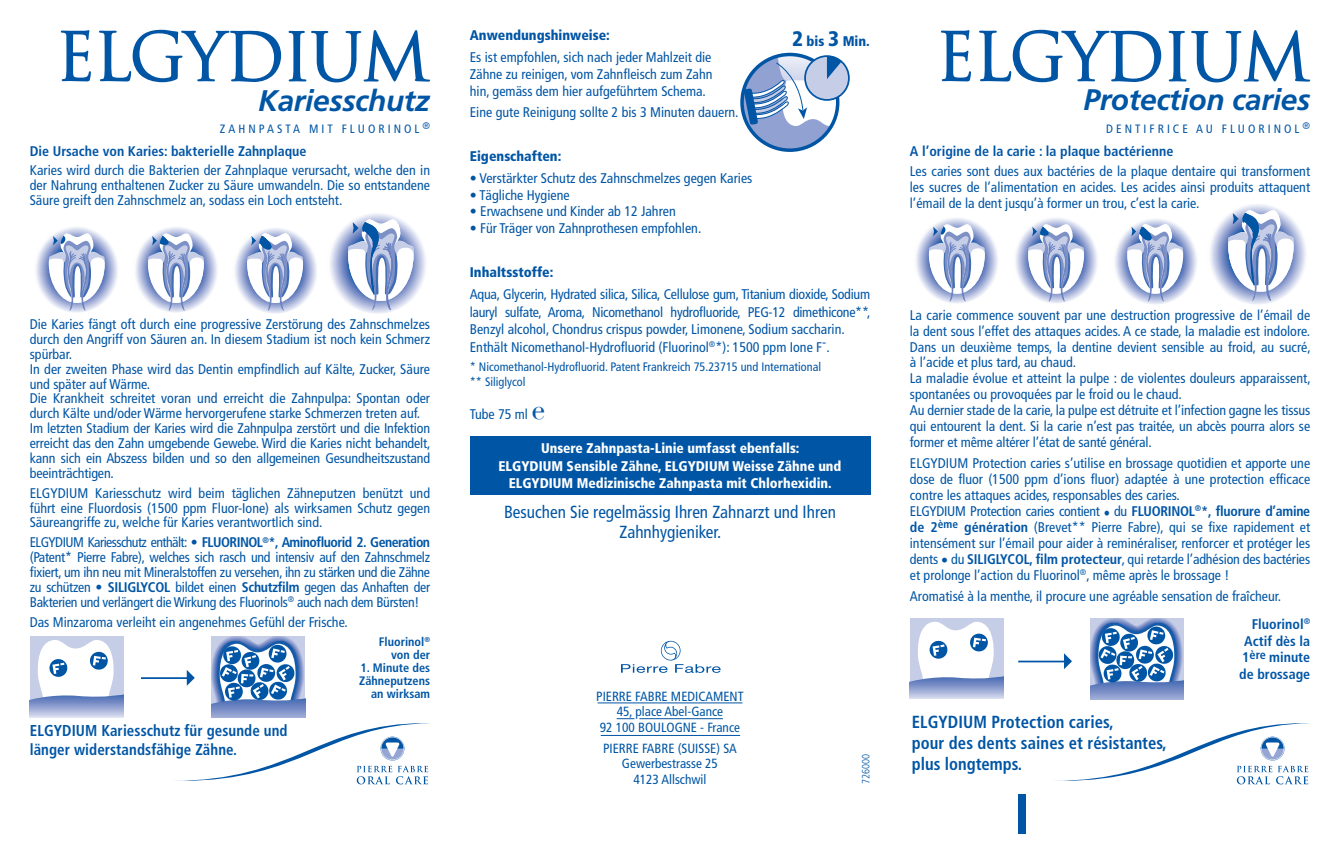
<style>
.page{position:relative;width:1340px;height:844px;background:#fff}
.page>*{position:absolute;margin:0;border:0;box-sizing:border-box;transform-origin:0 0}
.t1{font:italic 700 29.75px "Frutiger";letter-spacing:-.01em;color:#0155a5}
.t2{font:700 condensed 17.5px/21px "Frutiger";letter-spacing:.005em;color:#0155a5;scale:.95 1}
.t3{font:condensed 17.5px/19.2px "Frutiger";color:#0155a5;text-align:center}
.t4{font:700 condensed 15.75px/18.9px "Frutiger";letter-spacing:.005em;color:#0155a5;scale:.95 1}
.t5{font:condensed 14px/14.9px "Frutiger";color:#0155a5;text-align:justify}
.t6{font:condensed 14px/17.5px "Frutiger";letter-spacing:-.02em;color:#0155a5}
.t7{font:900 condensed 14px/17.5px "Frutiger";color:#fff;text-align:center}
.t8{font:700 condensed 14px/16.8px "Frutiger";color:#0155a5;text-align:right}
.t9{font:900 condensed 14px "Frutiger";color:#0155a5}
.t10{font:condensed 13.3px/15.6px "Frutiger";color:#0155a5;text-align:center}
.t11{font:condensed 12.25px/14.7px "Frutiger";color:#0155a5}
.t12{font:700 condensed 12.25px/13.1px "Frutiger";color:#0155a5;text-align:right}
.t13{font:condensed 12.08px "Frutiger";letter-spacing:.25em;color:#0155a5}
.t14{font:300 condensed 10.5px "Frutiger";color:#0155a5}
.s1{font-family:"Didot";font-stretch:normal;font-size:28px}
.s2{font-size:21px}
.s3{font-weight:700}
</style>
<div class="page">
<div style="left:909px;top:617px;width:94px;height:81px;background:#c6cde7"></div>
<svg style="left:909px;top:621px;width:94px;height:77px"></svg>
<div style="left:30px;top:636px;width:93px;height:81px;background:#c6cde7"></div>
<svg style="left:30px;top:640px;width:93px;height:77px"></svg>
<svg style="left:1090px;top:618px;width:93px;height:81px"></svg>
<svg style="left:212px;top:636px;width:93px;height:81px"></svg>
<div style="left:1017px;top:794px;width:8px;height:39px;background:#0155a5"></div>
<svg style="left:913px;top:217px;width:86px;height:86px"></svg>
<svg style="left:1012px;top:217px;width:87px;height:86px"></svg>
<svg style="left:928px;top:223px;width:56px;height:79px"></svg>
<svg style="left:1028px;top:223px;width:56px;height:79px"></svg>
<svg style="left:1115px;top:219px;width:82px;height:85px"></svg>
<svg style="left:1210px;top:204px;width:96px;height:100px"></svg>
<svg style="left:33px;top:226px;width:86px;height:86px"></svg>
<svg style="left:133px;top:226px;width:86px;height:86px"></svg>
<svg style="left:49px;top:232px;width:56px;height:79px"></svg>
<svg style="left:148px;top:232px;width:56px;height:79px"></svg>
<svg style="left:235px;top:228px;width:82px;height:85px"></svg>
<svg style="left:330px;top:213px;width:96px;height:101px"></svg>
<svg style="left:940px;top:30px;width:31px;height:51px"></svg>
<svg style="left:979px;top:30px;width:182px;height:52px"></svg>
<svg style="left:1168px;top:30px;width:142px;height:52px"></svg>
<svg style="left:61px;top:30px;width:30px;height:51px"></svg>
<svg style="left:99px;top:30px;width:182px;height:52px"></svg>
<svg style="left:288px;top:30px;width:142px;height:52px"></svg>
<svg style="left:1056px;top:723px;width:254px;height:61px"></svg>
<svg style="left:176px;top:723px;width:254px;height:61px"></svg>
<div style="left:470px;top:436px;width:400px;height:58px;background:#0155a5"></div>
<div style="left:742px;top:54px;width:95px;height:96px;background:#91a1d1;border-radius:50%"></div>
<div style="left:740px;top:53px;width:99px;height:99px;border:4px solid #0155a5;border-radius:50%"></div>
<div style="left:805px;top:56px;width:43px;height:44px;background:#c6cde7;border-radius:50%"></div>
<div style="left:804px;top:55px;width:45px;height:46px;border:2px solid #0155a5;border-radius:50%"></div>
<svg style="left:743px;top:54px;width:98px;height:72px"></svg>
<svg style="left:621px;top:640px;width:99px;height:32px"></svg>
<hr style="left:597px;top:702px;width:145px;height:1px;background:#0155a5">
<svg style="left:616px;top:718px;width:18px;height:1px"></svg>
<hr style="left:639px;top:718px;width:84px;height:1px;background:#0155a5">
<hr style="left:600px;top:735px;width:140px;height:1px;background:#0155a5">
<hr style="left:141px;top:677px;width:53px;height:1px;background:#0155a5">
<svg style="left:187px;top:670px;width:8px;height:15px"></svg>
<hr style="left:1018px;top:660px;width:52px;height:2px;background:#0155a5">
<svg style="left:1063px;top:653px;width:8px;height:16px"></svg>
<p class="t9" style="left:470px;top:30px;width:142px">Anwendungshinweise:</p>
<p class="t5" style="left:470px;top:50px;width:244px;line-height:16.8px">Es ist empfohlen, sich nach jeder Mahlzeit die Zähne zu reinigen, vom Zahnfleisch zum Zahn hin, gemäss dem hier aufgeführtem Schema.</p>
<p class="t5" style="left:470px;top:106px;width:270px">Eine gute Reinigung sollte 2 bis 3 Minuten dauern.</p>
<p class="t9" style="left:470px;top:150px;width:93px">Eigenschaften:</p>
<p class="t5" style="left:470px;top:171px;width:284px">• Verstärkter Schutz des Zahnschmelzes gegen Karies</p>
<p class="t5" style="left:470px;top:188px;width:101px">• Tägliche Hygiene</p>
<p class="t5" style="left:470px;top:205px;width:207px">• Erwachsene und Kinder ab 12 Jahren</p>
<p class="t5" style="left:470px;top:222px;width:233px">• Für Träger von Zahnprothesen empfohlen.</p>
<p class="t9" style="left:470px;top:266px;width:85px">Inhaltsstoffe:</p>
<p class="t6" style="left:470px;top:287px;width:402px">Aqua, Glycerin, Hydrated silica, Silica, Cellulose gum, Titanium dioxide, Sodium lauryl sulfate, Aroma, Nicomethanol hydrofluoride, PEG-12 dimethicone**, Benzyl alcohol, Chondrus crispus powder, Limonene, Sodium saccharin.<br>Enthält Nicomethanol-Hydrofluorid (Fluorinol<sup>®</sup>*): 1500 ppm Ione F-.</p>
<p class="t11" style="left:470px;top:360px;width:353px">* Nicomethanol-Hydrofluorid. Patent Frankreich 75.23715 und International ** Siliglycol</p>
<p class="t5" style="left:470px;top:408px;width:77px">Tube 75 ml <span class="s1">e</span></p>
<p class="t9" style="left:792px;top:35px;width:79px"><span class="s2">2</span> bis <span class="s2">3</span> Min.</p>
<h1 class="t1" style="left:258px;top:89px;width:173px">Kariesschutz</h1>
<h1 class="t1" style="left:1083px;top:88px;width:228px">Protection caries</h1>
<p class="t8" style="left:909px;top:144px;width:265px">A l’origine de la carie : la plaque bactérienne</p>
<p class="t5" style="left:909px;top:164px;width:402px;line-height:15.9px">Les caries sont dues aux bactéries de la plaque dentaire qui transforment les sucres de l’alimentation en acides. Les acides ainsi produits attaquent l’émail de la dent jusqu’à former un trou, c’est la carie.</p>
<p class="t13" style="left:220px;top:124px;width:212px">ZAHNPASTA MIT FLUORINOL<sup>®</sup></p>
<p class="t13" style="left:1106px;top:124px;width:205px">DENTIFRICE AU FLUORINOL<sup>®</sup></p>
<p class="t8" style="left:30px;top:144px;width:278px">Die Ursache von Karies: bakterielle Zahnplaque</p>
<p class="t5" style="left:30px;top:164px;width:402px">Karies wird durch die Bakterien der Zahnplaque verursacht, welche den in der Nahrung enthaltenen Zucker zu Säure umwandeln. Die so entstandene Säure greift den Zahnschmelz an, sodass ein Loch entsteht.</p>
<p class="t5" style="left:909px;top:308px;width:402px;line-height:15.9px;text-align:left">La carie commence souvent par une destruction progressive de l’émail de la dent sous l’effet des attaques acides. A ce stade, la maladie est indolore.<br>Dans un deuxième temps, la dentine devient sensible au froid, au sucré, à l’acide et plus tard, au chaud.<br>La maladie évolue et atteint la pulpe : de violentes douleurs apparaissent, spontanées ou provoquées par le froid ou le chaud.<br>Au dernier stade de la carie, la pulpe est détruite et l’infection gagne les tissus qui entourent la dent. Si la carie n’est pas traitée, un abcès pourra alors se former et même altérer l’état de santé général.</p>
<p class="t5" style="left:909px;top:456px;width:402px;line-height:15.9px;text-align:left">ELGYDIUM Protection caries s’utilise en brossage quotidien et apporte une dose de fluor (1500 ppm d’ions fluor) adaptée à une protection efficace contre les attaques acides, responsables des caries.<br>ELGYDIUM Protection caries contient • du <span class="s3">FLUORINOL</span><sup>®</sup><span class="s3">*, fluorure d’amine de 2</span><sup>ème</sup> <span class="s3">génération</span> (Brevet** Pierre Fabre), qui se fixe rapidement et intensément sur l’émail pour aider à reminéraliser, renforcer et protéger les dents • du <span class="s3">SILIGLYCOL, film protecteur</span>, qui retarde l’adhésion des bactéries et prolonge l’action du Fluorinol<sup>®</sup>, même après le brossage !</p>
<p class="t5" style="left:909px;top:589px;width:373px">Aromatisé à la menthe, il procure une agréable sensation de fraîcheur.</p>
<p class="t5" style="left:30px;top:318px;width:402px;text-align:left">Die Karies fängt oft durch eine progressive Zerstörung des Zahnschmelzes durch den Angriff von Säuren an. In diesem Stadium ist noch kein Schmerz spürbar.<br>In der zweiten Phase wird das Dentin empfindlich auf Kälte, Zucker, Säure und später auf Wärme.<br>Die Krankheit schreitet voran und erreicht die Zahnpulpa: Spontan oder durch Kälte und/oder Wärme hervorgerufene starke Schmerzen treten auf.<br>Im letzten Stadium der Karies wird die Zahnpulpa zerstört und die Infektion erreicht das den Zahn umgebende Gewebe. Wird die Karies nicht behandelt, kann sich ein Abszess bilden und so den allgemeinen Gesundheitszustand beeinträchtigen.</p>
<p class="t5" style="left:30px;top:486px;width:402px">ELGYDIUM Kariesschutz wird beim täglichen Zähneputzen benützt und führt eine Fluordosis (1500 ppm Fluor-Ione) als wirksamen Schutz gegen Säureangriffe zu, welche für Karies verantwortlich sind.</p>
<p class="t5" style="left:30px;top:536px;width:402px">ELGYDIUM Kariesschutz enthält: <span class="s3">• FLUORINOL</span><sup>®</sup><span class="s3">*, Aminofluorid 2. Generation </span>(Patent* Pierre Fabre), welches sich rasch und intensiv auf den Zahnschmelz fixiert, um ihn neu mit Mineralstoffen zu versehen, ihn zu stärken und die Zähne zu schützen <span class="s3">• SILIGLYCOL</span> bildet einen <span class="s3">Schutzfilm</span> gegen das Anhaften der Bakterien und verlängert die Wirkung des Fluorinols<sup>®</sup> auch nach dem Bürsten!</p>
<p class="t5" style="left:30px;top:615px;width:319px">Das Minzaroma verleiht ein angenehmes Gefühl der Frische.</p>
<p class="t8" style="left:1239px;top:616px;width:72px">Fluorinol<sup>®<br></sup>Actif dès la<br>1<sup>ère</sup> minute de brossage</p>
<p class="t7" style="left:498px;top:441px;width:344px">Unsere Zahnpasta-Linie umfasst ebenfalls:<br>ELGYDIUM Sensible Zähne, ELGYDIUM Weisse Zähne und<br>ELGYDIUM Medizinische Zahnpasta mit Chlorhexidin.</p>
<p class="t3" style="left:504px;top:504px;width:333px">Besuchen Sie regelmässig Ihren Zahnarzt und Ihren<br>Zahnhygieniker.</p>
<p class="t12" style="left:379px;top:635px;width:53px">Fluorinol<sup>® </sup>von der</p>
<p class="t12" style="left:359px;top:662px;width:72px">1. Minute des<br>Zähneputzens an wirksam</p>
<p class="t10" style="left:596px;top:689px;width:149px">PIERRE FABRE MEDICAMENT<br>45, place Abel-Gance<br>92 100 BOULOGNE - France</p>
<p class="t10" style="left:603px;top:741px;width:135px">PIERRE FABRE (SUISSE) SA<br>Gewerbestrasse 25<br>4123 Allschwil</p>
<p class="t2" style="left:911px;top:712px;width:270px">ELGYDIUM Protection caries,<br>pour des dents saines et résistantes, plus longtemps.</p>
<p class="t4" style="left:30px;top:721px;width:273px">ELGYDIUM Kariesschutz für gesunde und länger widerstandsfähige Zähne.</p>
<p class="t14" style="left:861px;top:784px;width:32px;rotate:-90deg">726000</p>
</div>
